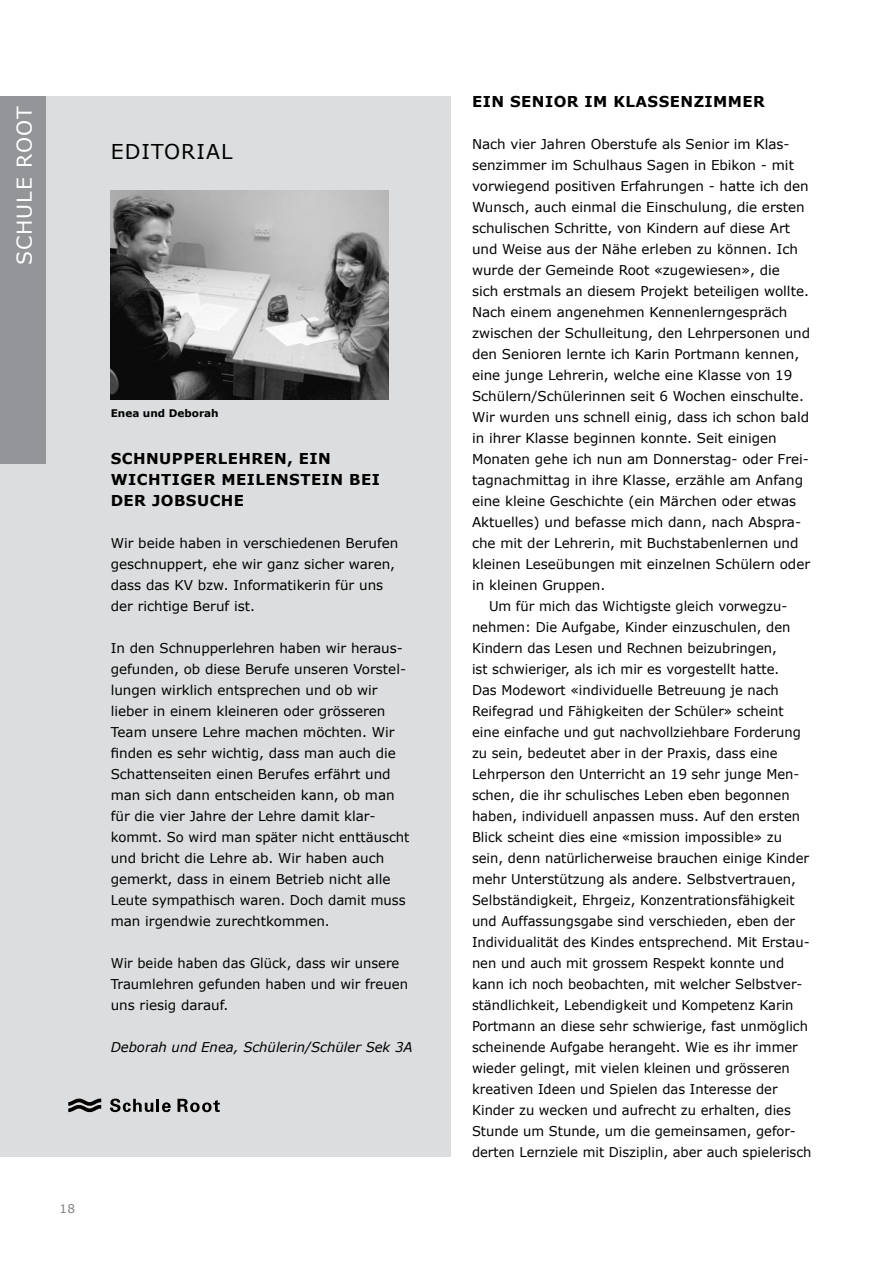
<style>
.page{position:relative;width:893px;height:1263px;background:#fff}
.page>*{position:absolute;margin:0;border:0;box-sizing:border-box;transform-origin:0 0}
.t1{font:20.4px "Verdana";letter-spacing:.05em;color:#fff}
.t2{font:20.4px "Verdana";letter-spacing:.05em;color:#000}
.t3{font:700 15px/21px "Verdana";letter-spacing:.03em;color:#000}
.t4{font:13.5px/21px "Verdana";color:#000}
.t5{font:italic 13.5px "Verdana";color:#000}
.t6{font:12px "Verdana";color:#808285}
.t7{font:700 10.5px "Verdana";color:#000}
</style>
<div class="page">
<div style="left:0;top:96px;width:451px;height:1061px;background:#dcddde"></div>
<svg style="left:178px;top:1099px;width:42px;height:13px"></svg>
<svg style="left:68px;top:1098px;width:33px;height:14px"></svg>
<svg style="left:110px;top:1098px;width:61px;height:14px"></svg>
<div style="left:0;top:96px;width:46px;height:368px;background:#939598"></div>
<img style="left:111px;top:190px;width:277px;height:209px">
<h1 class="t1" style="left:10px;top:265px;width:160px;rotate:-90deg">SCHULE ROOT</h1>
<h1 class="t2" style="left:111px;top:137px;width:123px">EDITORIAL</h1>
<p class="t7" style="left:111px;top:406px;width:110px">Enea und Deborah</p>
<p class="t3" style="left:111px;top:447px;width:271px">SCHNUPPERLEHREN, EIN<br>WICHTIGER MEILENSTEIN BEI<br>DER JOBSUCHE</p>
<p class="t4" style="left:111px;top:532px;width:289px">Wir beide haben in verschiedenen Berufen geschnuppert, ehe wir ganz sicher waren, dass das KV bzw. Informatikerin für uns der richtige Beruf ist.</p>
<p class="t4" style="left:111px;top:637px;width:300px">In den Schnupperlehren haben wir heraus&shy;gefunden, ob diese Berufe unseren Vorstel&shy;lungen wirklich entsprechen und ob wir lieber in einem kleineren oder grösseren Team unsere Lehre machen möchten. Wir finden es sehr wichtig, dass man auch die Schattenseiten einen Berufes erfährt und man sich dann entscheiden kann, ob man für die vier Jahre der Lehre damit klar&shy;kommt. So wird man später nicht enttäuscht und bricht die Lehre ab. Wir haben auch gemerkt, dass in einem Betrieb nicht alle Leute sympathisch waren. Doch damit muss man irgendwie zurechtkommen.</p>
<p class="t4" style="left:111px;top:952px;width:299px">Wir beide haben das Glück, dass wir unsere<br>Traumlehren gefunden haben und wir freuen uns riesig darauf.</p>
<p class="t5" style="left:111px;top:1037px;width:303px">Deborah und Enea, Schülerin/Schüler Sek 3A</p>
<p class="t6" style="left:60px;top:1200px;width:17px">18</p>
<p class="t3" style="left:472px;top:90px;width:294px">EIN SENIOR IM KLASSENZIMMER</p>
<p class="t4" style="left:472px;top:133px;width:319px">Nach vier Jahren Oberstufe als Senior im Klas-</p>
<p class="t4" style="left:472px;top:154px;width:323px">senzimmer im Schulhaus Sagen in Ebikon - mit</p>
<p class="t4" style="left:472px;top:175px;width:338px">vorwiegend positiven Erfahrungen - hatte ich den</p>
<p class="t4" style="left:472px;top:196px;width:334px">Wunsch, auch einmal die Einschulung, die ersten</p>
<p class="t4" style="left:472px;top:217px;width:320px">schulischen Schritte, von Kindern auf diese Art</p>
<p class="t4" style="left:472px;top:238px;width:327px">und Weise aus der Nähe erleben zu können. Ich</p>
<p class="t4" style="left:472px;top:259px;width:309px">wurde der Gemeinde Root «zugewiesen», die</p>
<p class="t4" style="left:472px;top:280px;width:338px">sich erstmals an diesem Projekt beteiligen wollte.</p>
<p class="t4" style="left:472px;top:301px;width:317px">Nach einem angenehmen Kennenlerngespräch</p>
<p class="t4" style="left:472px;top:322px;width:340px">zwischen der Schulleitung, den Lehrpersonen und</p>
<p class="t4" style="left:472px;top:343px;width:329px">den Senioren lernte ich Karin Portmann kennen,</p>
<p class="t4" style="left:472px;top:364px;width:322px">eine junge Lehrerin, welche eine Klasse von 19</p>
<p class="t4" style="left:472px;top:385px;width:333px">Schülern/Schülerinnen seit 6 Wochen einschulte.</p>
<p class="t4" style="left:472px;top:406px;width:339px">Wir wurden uns schnell einig, dass ich schon bald</p>
<p class="t4" style="left:472px;top:427px;width:306px">in ihrer Klasse beginnen konnte. Seit einigen</p>
<p class="t4" style="left:472px;top:448px;width:338px">Monaten gehe ich nun am Donnerstag- oder Frei-</p>
<p class="t4" style="left:472px;top:469px;width:333px">tagnachmittag in ihre Klasse, erzähle am Anfang</p>
<p class="t4" style="left:472px;top:490px;width:326px">eine kleine Geschichte (ein Märchen oder etwas</p>
<p class="t4" style="left:472px;top:511px;width:331px">Aktuelles) und befasse mich dann, nach Abspra-</p>
<p class="t4" style="left:472px;top:532px;width:328px">che mit der Lehrerin, mit Buchstabenlernen und</p>
<p class="t4" style="left:472px;top:553px;width:340px">kleinen Leseübungen mit einzelnen Schülern oder</p>
<p class="t4" style="left:472px;top:574px;width:135px">in kleinen Gruppen.</p>
<p class="t4" style="left:489px;top:595px;width:300px">Um für mich das Wichtigste gleich vorwegzu-</p>
<p class="t4" style="left:472px;top:616px;width:320px">nehmen: Die Aufgabe, Kinder einzuschulen, den</p>
<p class="t4" style="left:472px;top:637px;width:306px">Kindern das Lesen und Rechnen beizubringen,</p>
<p class="t4" style="left:472px;top:658px;width:309px">ist schwieriger, als ich mir es vorgestellt hatte.</p>
<p class="t4" style="left:472px;top:679px;width:308px">Das Modewort «individuelle Betreuung je nach</p>
<p class="t4" style="left:472px;top:700px;width:313px">Reifegrad und Fähigkeiten der Schüler» scheint</p>
<p class="t4" style="left:472px;top:721px;width:330px">eine einfache und gut nachvollziehbare Forderung</p>
<p class="t4" style="left:472px;top:742px;width:307px">zu sein, bedeutet aber in der Praxis, dass eine</p>
<p class="t4" style="left:472px;top:763px;width:329px">Lehrperson den Unterricht an 19 sehr junge Men-</p>
<p class="t4" style="left:472px;top:784px;width:319px">schen, die ihr schulisches Leben eben begonnen</p>
<p class="t4" style="left:472px;top:805px;width:330px">haben, individuell anpassen muss. Auf den ersten</p>
<p class="t4" style="left:472px;top:826px;width:312px">Blick scheint dies eine «mission impossible» zu</p>
<p class="t4" style="left:472px;top:847px;width:339px">sein, denn natürlicherweise brauchen einige Kinder</p>
<p class="t4" style="left:472px;top:868px;width:325px">mehr Unterstützung als andere. Selbstvertrauen,</p>
<p class="t4" style="left:472px;top:889px;width:324px">Selbständigkeit, Ehrgeiz, Konzentrationsfähigkeit</p>
<p class="t4" style="left:472px;top:910px;width:325px">und Auffassungsgabe sind verschieden, eben der</p>
<p class="t4" style="left:472px;top:931px;width:339px">Individualität des Kindes entsprechend. Mit Erstau-</p>
<p class="t4" style="left:472px;top:952px;width:314px">nen und auch mit grossem Respekt konnte und</p>
<p class="t4" style="left:472px;top:973px;width:332px">kann ich noch beobachten, mit welcher Selbstver-</p>
<p class="t4" style="left:472px;top:994px;width:323px">ständlichkeit, Lebendigkeit und Kompetenz Karin</p>
<p class="t4" style="left:472px;top:1015px;width:338px">Portmann an diese sehr schwierige, fast unmöglich</p>
<p class="t4" style="left:472px;top:1036px;width:327px">scheinende Aufgabe herangeht. Wie es ihr immer</p>
<p class="t4" style="left:472px;top:1057px;width:319px">wieder gelingt, mit vielen kleinen und grösseren</p>
<p class="t4" style="left:472px;top:1078px;width:307px">kreativen Ideen und Spielen das Interesse der</p>
<p class="t4" style="left:472px;top:1099px;width:320px">Kinder zu wecken und aufrecht zu erhalten, dies</p>
<p class="t4" style="left:472px;top:1120px;width:325px">Stunde um Stunde, um die gemeinsamen, gefor-</p>
<p class="t4" style="left:472px;top:1141px;width:341px">derten Lernziele mit Disziplin, aber auch spielerisch</p>
</div>
